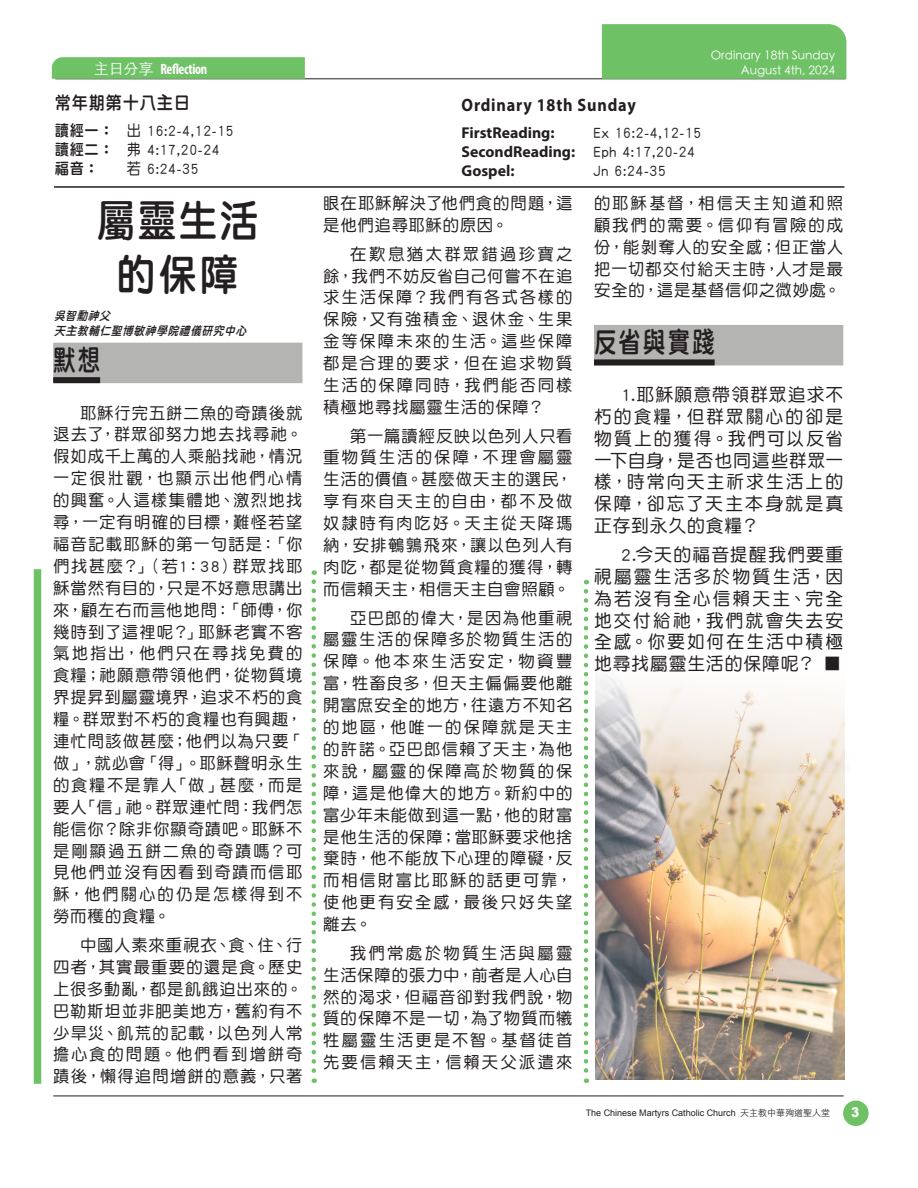
<style>
.page{position:relative;width:918px;height:1188px;background:#fff}
.page>*{position:absolute;margin:0;border:0;box-sizing:border-box;transform-origin:0 0}
.features_h2_ch{font:43.5px/54px "DF Yuan Std W8";letter-spacing:.05em;color:#231f20;text-align:center;scale:.9 1}
.Fr__Fang_Sharing_Sub{font:28.5px "DF Yuan Std W8";letter-spacing:.1em;color:#231f20;scale:.78 1}
.Pastor_ref_para_norm{font:18px/21.9px "DF Yuan Std W5";letter-spacing:.1em;color:#231f20;text-align:justify}
.bodytexts{font:700 18px "Myriad Pro";letter-spacing:.05em;color:#231f20;scale:.9 1}
.bodytexts-2{font:18px "DF Yuan Std W8";letter-spacing:.05em;color:#231f20;scale:.9 1}
.Pastor_ref_para_norm-2{font:16.5px/21.9px "DF Yuan Std W5";letter-spacing:.085em;color:#231f20;text-align:justify}
.Pastor_ref_para_norm-3{font:16.5px/21.9px "DF Yuan Std W5";letter-spacing:.05em;color:#231f20}
.Eng_bodytexts{font:700 15.75px "Myriad Pro";color:#231f20}
.bodytexts-3{font:15.75px "DF Yuan Std W5";letter-spacing:.05em;color:#231f20;scale:.9 1}
.Eng_bodytexts-2{font:15.75px "DF Yuan Std W5";letter-spacing:.05em;color:#231f20;scale:.9 1}
.bodytexts-4{font:15.75px "DF Yuan Std W8";color:#231f20;scale:.9 1}
.topics_colunm_headin{font:700 condensed 15px "Myriad Pro";letter-spacing:-.03em;color:#fff;scale:.94 1}
.t1{font:900 13.5px "Arial";color:#fff;scale:.9 1}
.t2{font:300 12px "ST Heiti TC";color:#fff}
.credit_source_ch{font:italic 12px "DF Yuan Std W8";color:#231f20;scale:.9 1}
.t3{font:9px "Arial";color:#231f20}
.s1{font-family:"ST Heiti TC";font-weight:300;font-stretch:normal}
.s2{font-family:"DF Yuan Std W8"}
.s3{font-family:"DF Yuan Std W5";font-weight:400}
.s4{font-family:"ST Heiti TC";font-weight:300}
</style>
<div class="page">
<div style="left:843px;top:1101px;width:26px;height:25px;background:#6fc165;border-radius:50%"></div>
<hr style="left:53px;top:1096px;width:791px;height:1px;background:#231f20">
<hr style="left:55px;top:79px;width:791px;height:1px;background:#231f20">
<div style="left:602px;top:24px;width:244px;height:55px;background:#6fc165"></div>
<svg style="left:52px;top:57px;width:253px;height:22px;background:#70c066"></svg>
<hr style="left:54px;top:186px;width:790px;height:2px;background:#231f20">
<img style="left:595px;top:773px;width:250px;height:307px">
<svg style="left:595px;top:675px;width:250px;height:98px"></svg>
<div style="left:34px;top:569px;width:7px;height:515px;background:#6fc165"></div>
<svg style="left:584px;top:591px;width:4px;height:492px"></svg>
<svg style="left:312px;top:582px;width:4px;height:501px"></svg>
<div style="left:53px;top:343px;width:250px;height:40px;background:#b4b4b3"></div>
<div style="left:53px;top:377px;width:47px;height:6px;background:#231f20"></div>
<div style="left:594px;top:325px;width:249px;height:40px;background:#b4b4b3"></div>
<div style="left:594px;top:359px;width:121px;height:6px;background:#231f20"></div>
<p class="t2" style="left:711px;top:45px;width:126px">Ordinary 18th Sunday</p>
<p class="topics_colunm_headin" style="left:94px;top:60px;width:122px"><span class="s1">主日分享</span> Reflection</p>
<p class="t2" style="left:741px;top:60px;width:96px">August 4th, 2024</p>
<p class="bodytexts-2" style="left:55px;top:92px;width:152px">常年期第十八主日</p>
<p class="bodytexts-3" style="left:55px;top:122px;width:200px"><span class="s2">讀經一：</span> 出 16:2-4,12-15</p>
<p class="bodytexts-3" style="left:55px;top:141px;width:185px"><span class="s2">讀經二：</span> 弗 4:17,20-24</p>
<p class="bodytexts-4" style="left:55px;top:160px;width:50px">福音：</p>
<p class="bodytexts-3" style="left:127px;top:160px;width:81px">若 6:24-35</p>
<p class="bodytexts" style="left:462px;top:93px;width:195px">Ordinary 18th Sunday</p>
<p class="Eng_bodytexts" style="left:462px;top:123px;width:95px">FirstReading:</p>
<p class="Eng_bodytexts-2" style="left:594px;top:124px;width:121px">Ex 16:2-4,12-15</p>
<p class="Eng_bodytexts" style="left:462px;top:142px;width:235px">SecondReading: <span class="s3">Eph 4:17,20-24</span></p>
<p class="Eng_bodytexts" style="left:462px;top:161px;width:54px">Gospel:</p>
<p class="Eng_bodytexts-2" style="left:594px;top:162px;width:82px">Jn 6:24-35</p>
<p class="features_h2_ch" style="left:96px;top:193px;width:182px">屬靈生活的保障</p>
<p class="credit_source_ch" style="left:54px;top:310px;width:67px">吳智勳神父</p>
<p class="credit_source_ch" style="left:54px;top:325px;width:219px">天主教輔仁聖博敏神學院禮儀研究中心</p>
<p class="Fr__Fang_Sharing_Sub" style="left:53px;top:344px;width:62px">默想</p>
<p class="Pastor_ref_para_norm-2" style="left:53px;top:401px;width:251px;text-indent:27px">耶穌行完五餅二魚的奇蹟後就退去了，群眾卻努力地去找尋祂。假如成千上萬的人乘船找祂，情況一定很壯觀，也顯示出他們心情的興奮。人這樣集體地、激烈地找尋，一定有明確的目標，難怪若望福音記載耶穌的第一句話是：「你們找甚麼？」（若1：38）群眾找耶穌當然有目的，只是不好意思講出來，顧左右而言他地問：「師傅，你幾時到了這裡呢？」耶穌老實不客氣地指出，他們只在尋找免費的食糧；祂願意帶領他們，從物質境界提昇到屬靈境界，追求不朽的食糧。群眾對不朽的食糧也有興趣，連忙問該做甚麼；他們以為只要「做」，就必會「得」。耶穌聲明永生的食糧不是靠人「做」甚麼，而是要人「信」祂。群眾連忙問：我們怎能信你？除非你顯奇蹟吧。耶穌不是剛顯過五餅二魚的奇蹟嗎？可見他們並沒有因看到奇蹟而信耶穌，他們關心的仍是怎樣得到不勞而穫的食糧。</p>
<p class="Pastor_ref_para_norm-2" style="left:53px;top:934px;width:251px;text-indent:27px">中國人素來重視衣、食、住、行四者，其實最重要的還是食。歷史上很多動亂，都是飢餓迫出來的。巴勒斯坦並非肥美地方，舊約有不少旱災、飢荒的記載，以色列人常擔心食的問題。他們看到增餅奇蹟後，懶得追問增餅的意義，只著</p>
<p class="Pastor_ref_para_norm-3" style="left:323px;top:192px;width:251px">眼在耶穌解決了他們食的問題，這是他們追尋耶穌的原因。</p>
<p class="Pastor_ref_para_norm-2" style="left:323px;top:243px;width:251px;text-indent:27px">在歎息猶太群眾錯過珍寶之餘，我們不妨反省自己何嘗不在追求生活保障？我們有各式各樣的保險，又有強積金、退休金、生果金等保障未來的生活。這些保障都是合理的要求，但在追求物質生活的保障同時，我們能否同樣積極地尋找屬靈生活的保障？</p>
<p class="Pastor_ref_para_norm-2" style="left:323px;top:424px;width:251px;text-indent:27px">第一篇讀經反映以色列人只看重物質生活的保障，不理會屬靈生活的價值。甚麼做天主的選民，享有來自天主的自由，都不及做奴隸時有肉吃好。天主從天降瑪納，安排鵪鶉飛來，讓以色列人有肉吃，都是從物質食糧的獲得，轉而信賴天主，相信天主自會照顧。</p>
<p class="Pastor_ref_para_norm-2" style="left:323px;top:606px;width:251px;text-indent:27px">亞巴郎的偉大，是因為他重視屬靈生活的保障多於物質生活的保障。他本來生活安定，物資豐富，牲畜良多，但天主偏偏要他離開富庶安全的地方，往遠方不知名的地區，他唯一的保障就是天主的許諾。亞巴郎信賴了天主，為他來說，屬靈的保障高於物質的保障，這是他偉大的地方。新約中的富少年未能做到這一點，他的財富是他生活的保障；當耶穌要求他捨棄時，他不能放下心理的障礙，反而相信財富比耶穌的話更可靠，使他更有安全感，最後只好失望離去。</p>
<p class="Pastor_ref_para_norm-2" style="left:323px;top:942px;width:251px;text-indent:27px">我們常處於物質生活與屬靈生活保障的張力中，前者是人心自然的渴求，但福音卻對我們說，物質的保障不是一切，為了物質而犧牲屬靈生活更是不智。基督徒首先要信賴天主，信賴天父派遣來</p>
<p class="Pastor_ref_para_norm-2" style="left:594px;top:192px;width:251px">的耶穌基督，相信天主知道和照顧我們的需要。信仰有冒險的成份，能剝奪人的安全感；但正當人把一切都交付給天主時，人才是最安全的，這是基督信仰之微妙處。</p>
<p class="Fr__Fang_Sharing_Sub" style="left:594px;top:326px;width:156px">反省與實踐</p>
<p class="Pastor_ref_para_norm" style="left:594px;top:383px;width:251px;text-indent:27px">1.耶穌願意帶領群眾追求不朽的食糧，但群眾關心的卻是物質上的獲得。我們可以反省一下自身，是否也同這些群眾一樣，時常向天主祈求生活上的保障，卻忘了天主本身就是真正存到永久的食糧？</p>
<p class="Pastor_ref_para_norm" style="left:594px;top:543px;width:251px;text-indent:27px">2.今天的福音提醒我們要重視屬靈生活多於物質生活，因為若沒有全心信賴天主、完全地交付給祂，我們就會失去安全感。你要如何在生活中積極地尋找屬靈生活的保障呢？ ■</p>
<p class="t3" style="left:586px;top:1107px;width:246px">The Chinese Martyrs Catholic Church <span class="s4">天主教中華殉道聖人堂</span></p>
<p class="t1" style="left:851px;top:1103px;width:11px">3</p>
</div>
